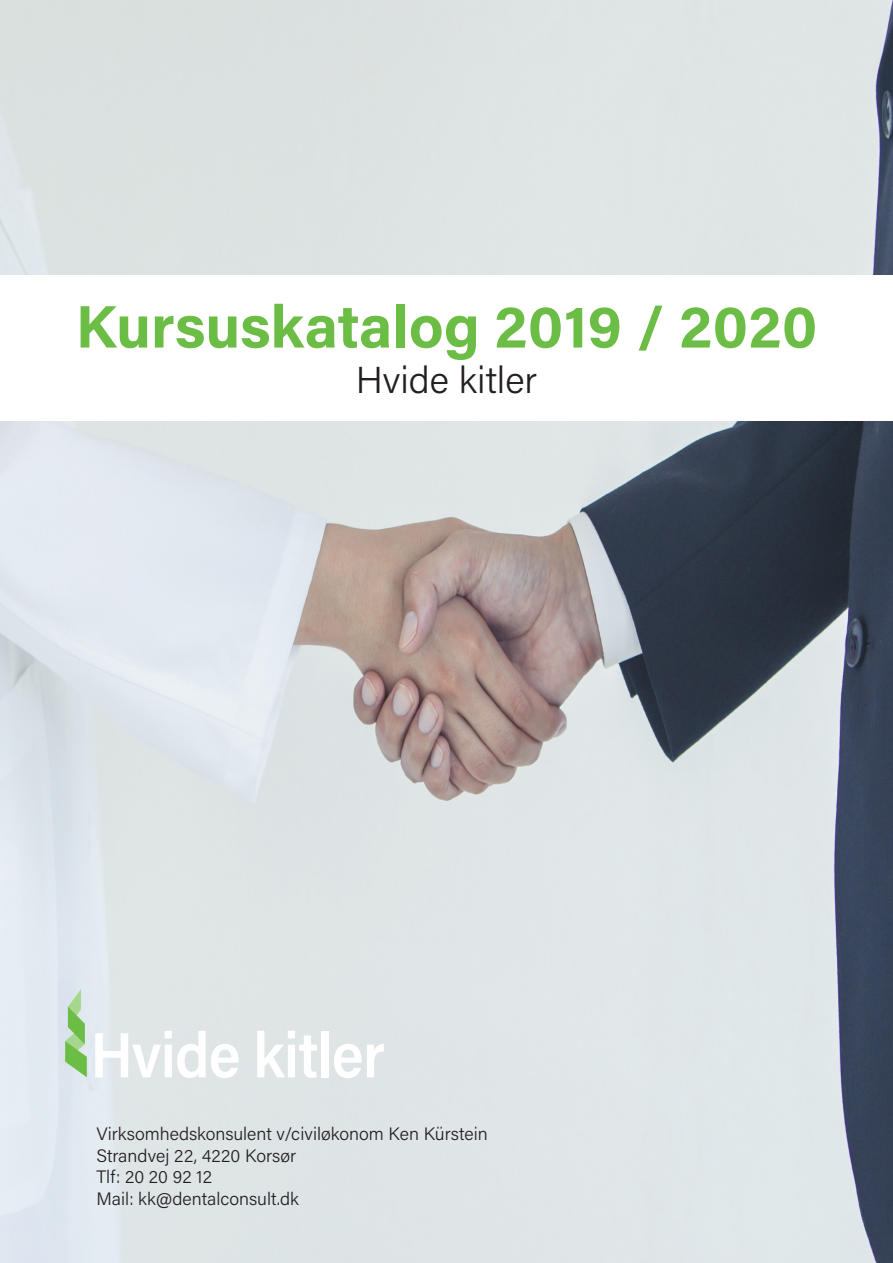
<style>
.page{position:relative;width:893px;height:1263px;background:#fff}
.page>*{position:absolute;margin:0;border:0;box-sizing:border-box;transform-origin:0 0}
.t1{font:600 63.75px "Acumin Pro";letter-spacing:-.015em;color:#fff;scale:.91 1}
.t2{font:700 60px "Acumin Pro";color:#6cbd45}
.t3{font:300 37.5px "Acumin Pro";color:#231f20}
.t4{font:300 18px/21.6px "Acumin Pro";color:#231f20}
</style>
<div class="page">
<img style="left:0;top:0;width:893px;height:1263px">
<svg style="left:65px;top:989px;width:22px;height:88px;background:#a5d297"></svg>
<div style="left:0;top:275px;width:893px;height:146px;background:#fff"></div>
<h2 class="t2" style="left:76px;top:284px;width:743px">Kursuskatalog 2019 / 2020</h2>
<h3 class="t3" style="left:356px;top:354px;width:183px">Hvide kitler</h3>
<h1 class="t1" style="left:90px;top:1010px;width:325px">Hvide kitler</h1>
<p class="t4" style="left:96px;top:1122px;width:393px">Virksomhedskonsulent v/civiløkonom Ken Kürstein<br>Strandvej 22, 4220 Korsør<br>Tlf: 20 20 92 12<br>Mail: kk@dentalconsult.dk</p>
</div>
